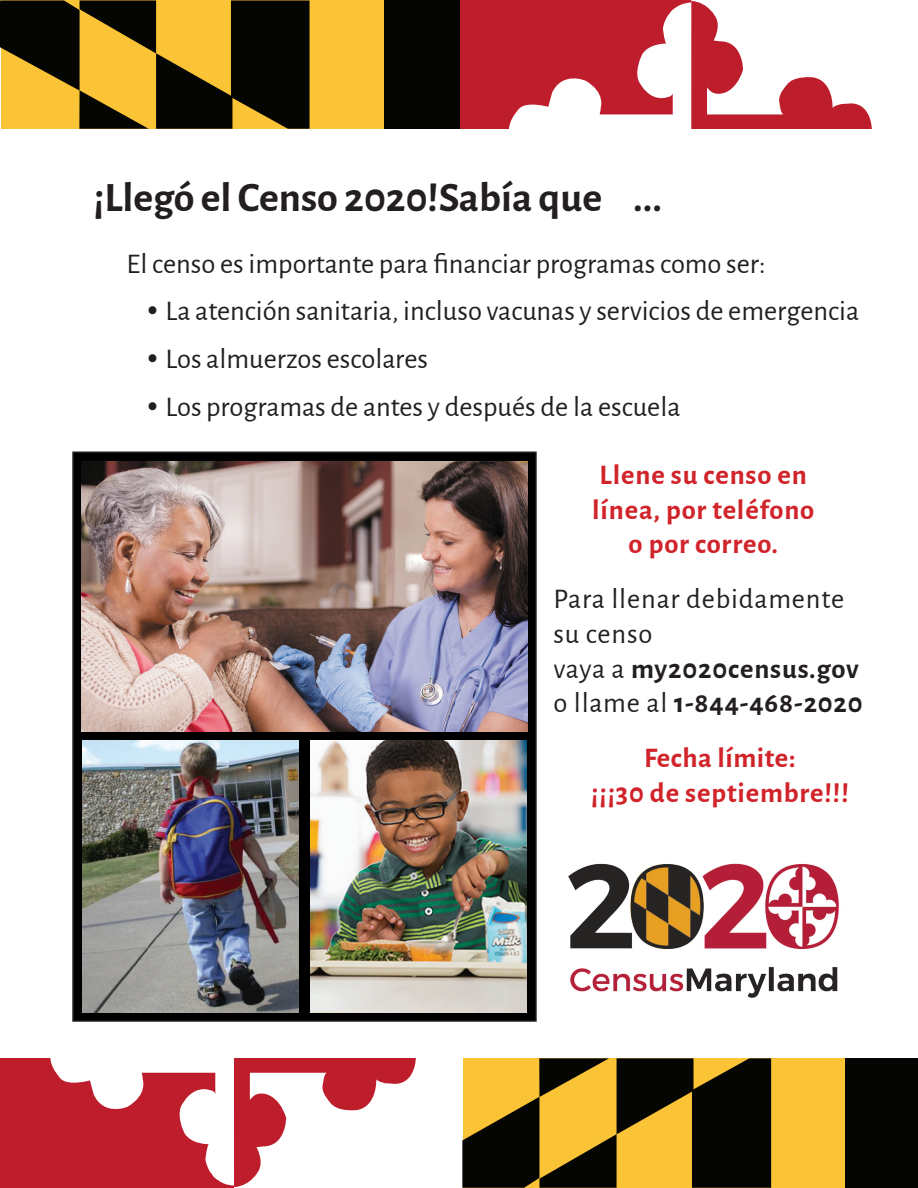
<style>
.page{position:relative;width:918px;height:1188px;background:#fff}
.page>*{position:absolute;margin:0;border:0;box-sizing:border-box;transform-origin:0 0}
.t1{font:700 42px "Alegreya Sans";color:#231f20}
.t2{font:28.5px "Alegreya Sans";color:#231f20}
.t3{font:700 28.5px/34.5px "Alegreya Sans";letter-spacing:.03em;color:#d1232a;text-align:center}
.t4{font:28.5px/34.5px "Alegreya Sans";letter-spacing:.03em;color:#231f20}
.s1{font-family:"Eras ITC";font-weight:700}
.s2{font-weight:700}
</style>
<div class="page">
<div style="left:73px;top:452px;width:463px;height:569px;background:#000"></div>
<div style="left:72px;top:452px;width:465px;height:570px;border:2px solid #231f20"></div>
<img style="left:83px;top:741px;width:216px;height:272px">
<img style="left:310px;top:741px;width:216px;height:272px">
<img style="left:82px;top:461px;width:445px;height:271px">
<img style="left:568px;top:863px;width:271px;height:135px">
<div style="left:1px;top:0;width:459px;height:129px;background:#fbc336"></div>
<svg style="left:460px;top:0;width:412px;height:129px"></svg>
<svg style="left:0;top:0;width:310px;height:129px"></svg>
<div style="left:384px;top:0;width:76px;height:129px;background:#050504"></div>
<div style="left:463px;top:1058px;width:455px;height:130px;background:#fbc336"></div>
<svg style="left:0;top:1058px;width:416px;height:130px"></svg>
<svg style="left:462px;top:1058px;width:309px;height:130px"></svg>
<div style="left:846px;top:1058px;width:72px;height:130px;background:#050504"></div>
<h1 class="t1" style="left:93px;top:166px;width:570px">¡Llegó el Censo 2020!Sabía que ...</h1>
<p class="t2" style="left:127px;top:244px;width:641px">El censo es importante para financiar programas como ser:</p>
<p class="t2" style="left:143px;top:291px;width:718px"><span class="s1">•</span>La atención sanitaria, incluso vacunas y servicios de emergencia</p>
<p class="t2" style="left:143px;top:339px;width:287px"><span class="s1">•</span>Los almuerzos escolares</p>
<p class="t2" style="left:143px;top:387px;width:539px"><span class="s1">•</span>Los programas de antes y después de la escuela</p>
<p class="t3" style="left:592px;top:456px;width:224px">Llene su censo en línea, por teléfono o por correo.</p>
<p class="t4" style="left:553px;top:581px;width:311px">Para llenar debidamente su censo<br>vaya a <span class="s2">my2020census.gov </span>o llame al <span class="s2">1-844-468-2020</span></p>
<p class="t3" style="left:591px;top:739px;width:260px">Fecha límite:<br>¡¡¡30 de septiembre!!!</p>
</div>
